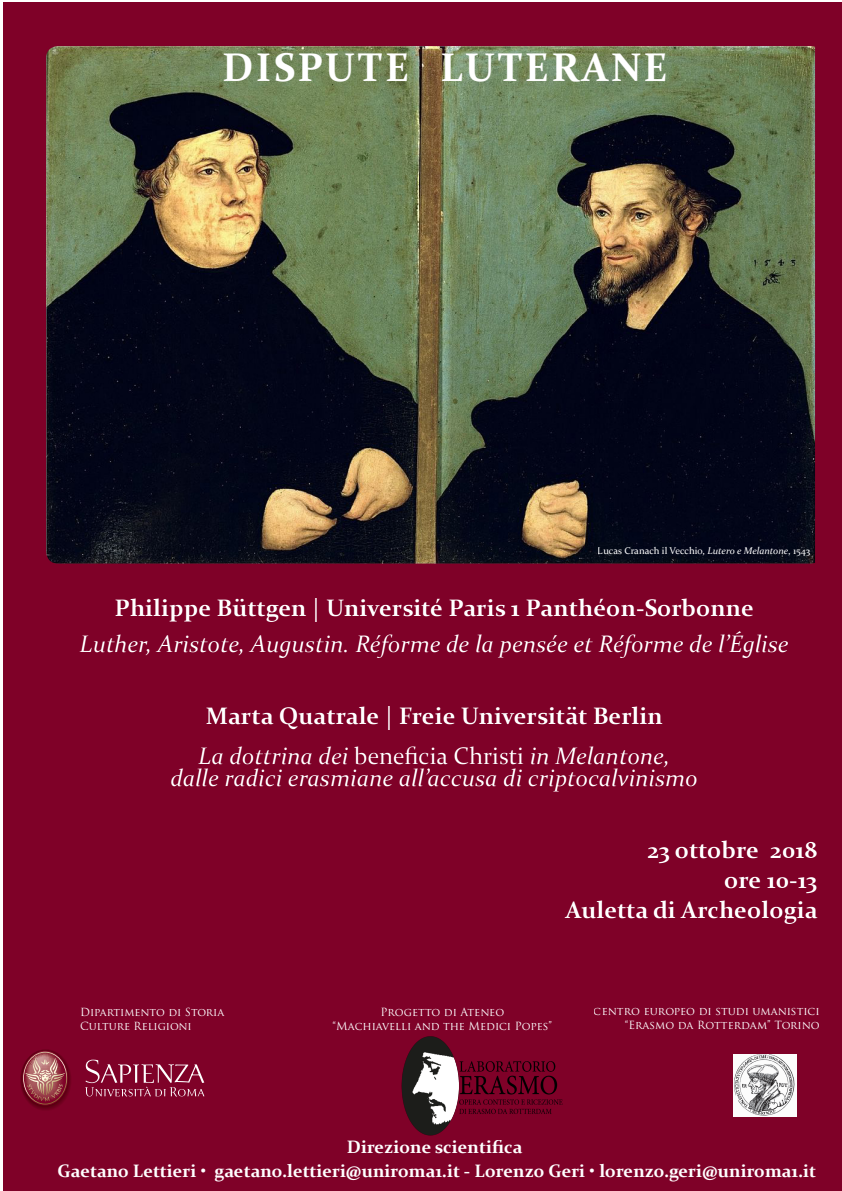
<style>
.page{position:relative;width:842px;height:1191px;background:#fff}
.page>*{position:absolute;margin:0;border:0;box-sizing:border-box;transform-origin:0 0}
.t1{font:700 40px "Constantia";letter-spacing:.06em;color:#fff}
.t2{font:700 24px/30px "Constantia";color:#fff;text-align:center}
.t3{font:italic 24px "Constantia";color:#fff}
.t4{font:700 18px/24px "Constantia";color:#fff;text-align:center}
.t5{font:11px/14px "Trajan Pro";color:#fff;text-align:right}
.t6{font:10.9px/14px "Trajan Pro";color:#fff}
.t7{font:9.8px "Constantia";color:#fff}
.s1{font-style:italic}
.s2{font-weight:400;font-style:italic}
.s3{font-weight:400}
</style>
<div class="page">
<div style="left:4px;top:3px;width:838px;height:1188px;background:#7f0128"></div>
<img style="left:402px;top:1095px;width:161px;height:41px">
<svg style="left:22px;top:1050px;width:45px;height:55px"></svg>
<svg style="left:87px;top:1095px;width:117px;height:1px"></svg>
<img style="left:46px;top:46px;width:769px;height:515px">
<div style="left:50px;top:554px;width:792px;height:541px;background:#fff;opacity:.75"></div>
<img style="left:733px;top:1054px;width:64px;height:62px">
<p class="t1" style="left:222px;top:40px;width:447px">DISPUTE LUTERANE</p>
<p class="t7" style="left:598px;top:544px;width:214px">Lucas Cranach il Vecchio, <span class="s1">Lutero e Melantone</span>, 1543</p>
<p class="t2" style="left:115px;top:591px;width:641px">Philippe Büttgen | Université Paris 1 Panthéon-Sorbonne</p>
<p class="t3" style="left:80px;top:627px;width:710px">Luther, Aristote, Augustin. Réforme de la pensée et Réforme de l’Église</p>
<p class="t2" style="left:198px;top:694px;width:474px;line-height:40px">Marta Quatrale | Freie Universität Berlin<br><span class="s2">La dottrina dei</span> <span class="s3">beneficia Christi</span> <span class="s2">in Melantone,</span></p>
<p class="t3" style="left:170px;top:761px;width:529px">dalle radici erasmiane all’accusa di criptocalvinismo</p>
<p class="t6" style="left:80px;top:1004px;width:146px">Dipartimento di Storia<br>Culture Religioni</p>
<p class="t2" style="left:566px;top:833px;width:254px;text-align:right">23 ottobre 2018<br>ore 10-13<br>Auletta di Archeologia</p>
<p class="t5" style="left:380px;top:1005px;width:125px">Progetto di Ateneo</p>
<p class="t5" style="left:333px;top:1019px;width:221px">“Machiavelli and the Medici Popes”</p>
<p class="t5" style="left:594px;top:1003px;width:227px">centro europeo di studi umanistici “Erasmo da Rotterdam” Torino</p>
<p class="t4" style="left:57px;top:1134px;width:760px">Direzione scientifica<br>Gaetano Lettieri • gaetano.lettieri@uniroma1.it - Lorenzo Geri • lorenzo.geri@uniroma1.it</p>
</div>
